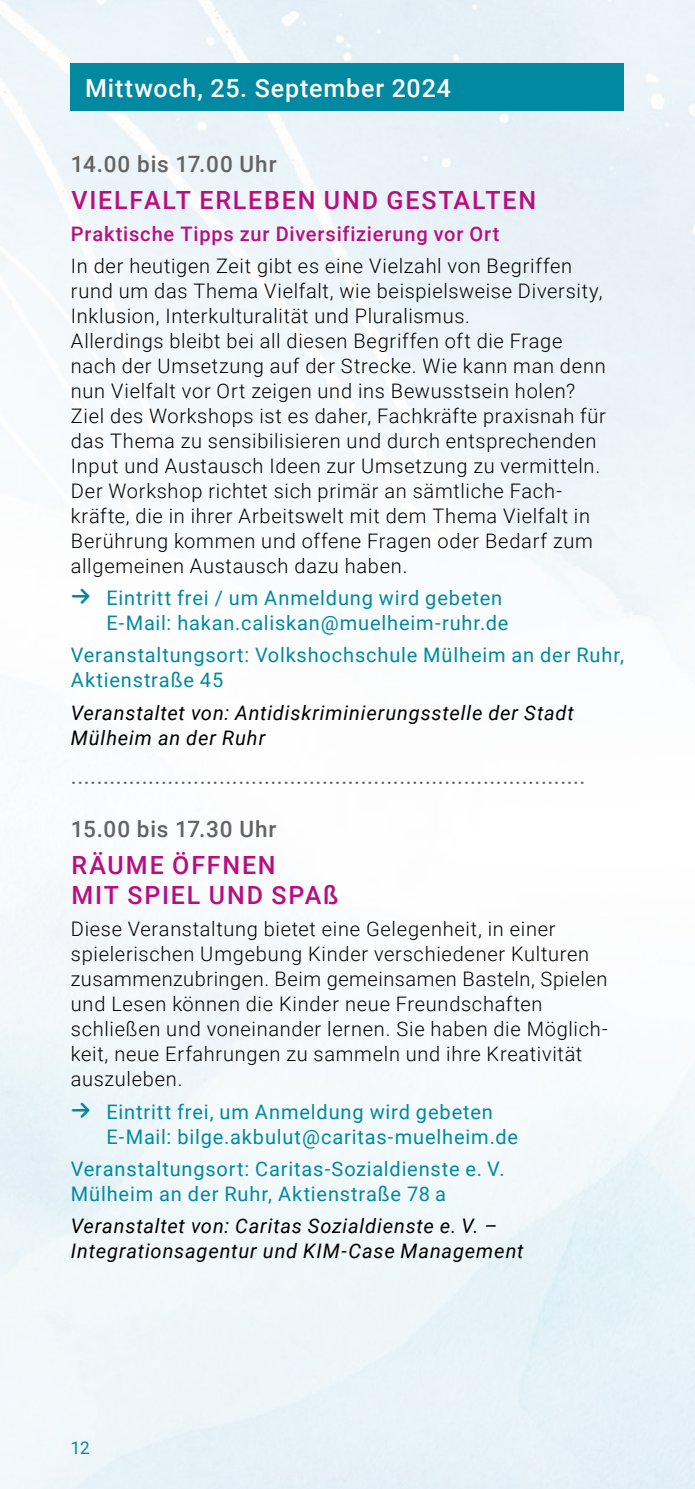
<style>
.page{position:relative;width:695px;height:1489px;background:#fff}
.page>*{position:absolute;margin:0;border:0;box-sizing:border-box;transform-origin:0 0}
.t1{font:500 25px/30px "Roboto";letter-spacing:.07em;color:#b80e80}
.t2{font:500 25px "Roboto";letter-spacing:.035em;color:#fff}
.t3{font:22.5px "Roboto";color:#646363}
.t4{font:500 22.5px "Roboto";letter-spacing:.04em;color:#646363}
.t5{font:300 20px/25px "Roboto";letter-spacing:.035em;color:#000}
.t6{font:20px/25px "Roboto";letter-spacing:.04em;color:#0089a0}
.t7{font:italic 20px/25px "Roboto";letter-spacing:.04em;color:#000}
.t8{font:500 20px "Roboto";letter-spacing:.04em;color:#b80e80}
.t9{font:17.5px "Roboto";color:#0089a0}
</style>
<div class="page">
<img style="left:0;top:0;width:695px;height:1488px">
<div style="left:71px;top:64px;width:553px;height:47px;background:#0089a0"></div>
<svg style="left:72px;top:589px;width:18px;height:15px"></svg>
<svg style="left:72px;top:1101px;width:18px;height:16px"></svg>
<p class="t2" style="left:85px;top:71px;width:367px">Mittwoch, 25. September 2024</p>
<p class="t4" style="left:71px;top:148px;width:207px">14.00 bis 17.00 Uhr</p>
<p class="t1" style="left:71px;top:184px;width:466px">VIELFALT ERLEBEN UND GESTALTEN</p>
<p class="t8" style="left:71px;top:220px;width:430px">Praktische Tipps zur Diversifizierung vor Ort</p>
<p class="t5" style="left:71px;top:253px;width:536px">In der heutigen Zeit gibt es eine Vielzahl von Begriffen rund um das Thema Vielfalt, wie beispielsweise Diversity, Inklusion, Interkulturalität und Pluralismus.<br>Allerdings bleibt bei all diesen Begriffen oft die Frage nach der Umsetzung auf der Strecke. Wie kann man denn nun Vielfalt vor Ort zeigen und ins Bewusstsein holen?<br>Ziel des Workshops ist es daher, Fachkräfte praxisnah für das Thema zu sensibilisieren und durch entsprechenden Input und Austausch Ideen zur Umsetzung zu vermitteln.<br>Der Workshop richtet sich primär an sämtliche Fach&shy;kräfte, die in ihrer Arbeitswelt mit dem Thema Vielfalt in Berührung kommen und offene Fragen oder Bedarf zum allgemeinen Austausch dazu haben.</p>
<p class="t6" style="left:106px;top:585px;width:403px;text-indent:-35px">□▼ Eintritt frei / um Anmeldung wird gebeten<br>E-Mail: hakan.caliskan@muelheim-ruhr.de</p>
<p class="t6" style="left:71px;top:642px;width:554px">Veranstaltungsort: Volkshochschule Mülheim an der Ruhr,<br>Aktienstraße 45</p>
<p class="t7" style="left:71px;top:699px;width:504px">Veranstaltet von: Antidiskriminierungsstelle der Stadt<br>Mülheim an der Ruhr</p>
<p class="t3" style="left:71px;top:760px;width:516px">................................................................................</p>
<p class="t4" style="left:71px;top:813px;width:207px">15.00 bis 17.30 Uhr</p>
<p class="t1" style="left:71px;top:849px;width:268px">RÄUME ÖFFNEN<br>MIT SPIEL UND SPAß</p>
<p class="t5" style="left:71px;top:916px;width:538px">Diese Veranstaltung bietet eine Gelegenheit, in einer spielerischen Umgebung Kinder verschiedener Kulturen zusammenzubringen. Beim gemeinsamen Basteln, Spielen und Lesen können die Kinder neue Freundschaften schließen und voneinander lernen. Sie haben die Möglich&shy;keit, neue Erfahrungen zu sammeln und ihre Kreativität auszuleben.</p>
<p class="t6" style="left:106px;top:1098px;width:413px;text-indent:-35px">□▼ Eintritt frei, um Anmeldung wird gebeten<br>E-Mail: bilge.akbulut@caritas-muelheim.de</p>
<p class="t6" style="left:71px;top:1155px;width:435px">Veranstaltungsort: Caritas-Sozialdienste e. V.<br>Mülheim an der Ruhr, Aktienstraße 78 a</p>
<p class="t7" style="left:71px;top:1212px;width:454px">Veranstaltet von: Caritas Sozialdienste e. V. –<br>Integrationsagentur und KIM-Case Management</p>
<p class="t9" style="left:71px;top:1434px;width:20px">12</p>
</div>
